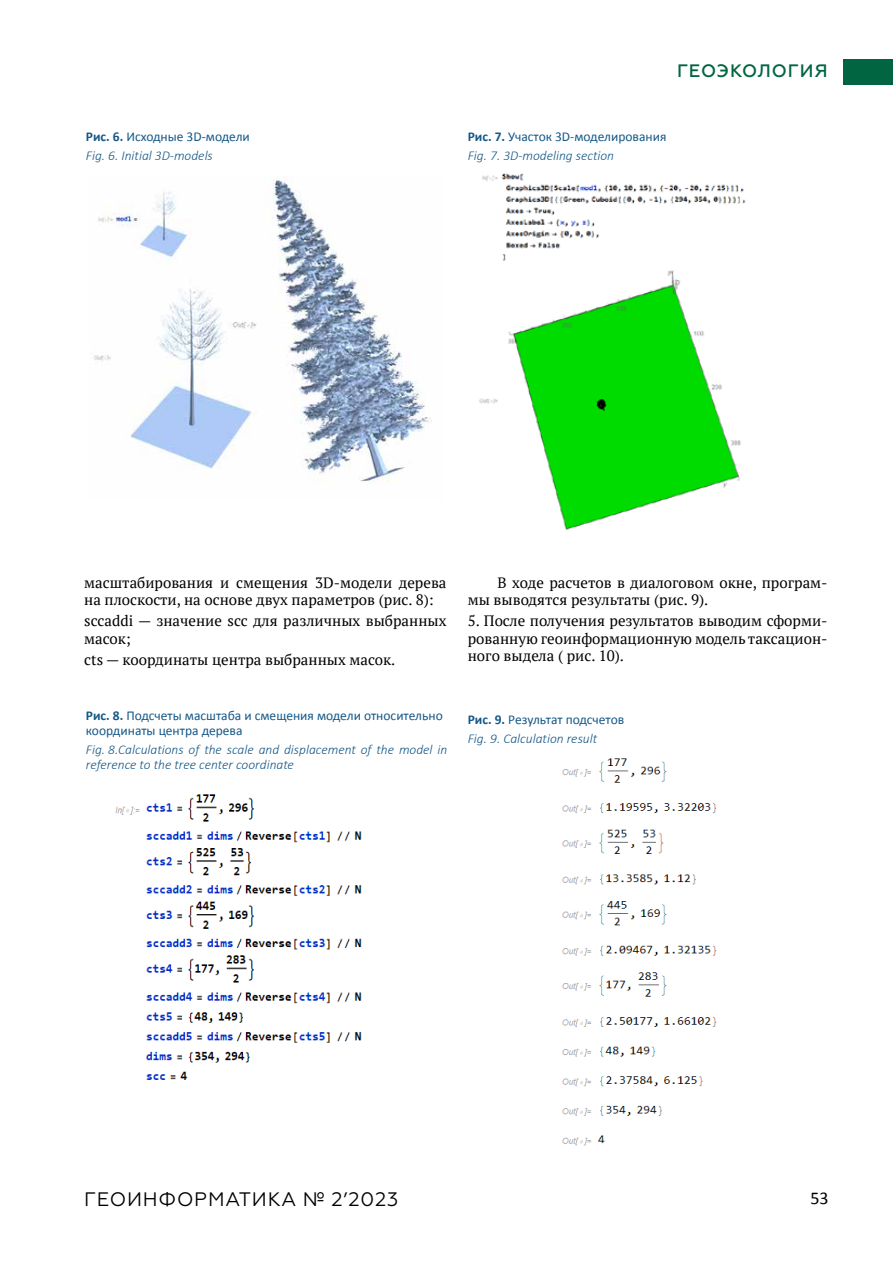
<style>
.page{position:relative;width:893px;height:1263px;background:#fff}
.page>*{position:absolute;margin:0;border:0;box-sizing:border-box;transform-origin:0 0}
.t1{font:19.5px "Geometria";letter-spacing:.04em;color:#000}
.t2{font:500 18px "Geometria";letter-spacing:.05em;color:#006540}
.t3{font:18px "Calibri";color:#000}
.t4{font:15px/17.2px "PT Serif";color:#000}
.t5{font:italic 300 13.5px/19.2px "Calibri";color:#145887}
.t6{font:13.5px/15px "Calibri";color:#145887}
.s1{font-weight:700;font-style:normal}
.s2{font-weight:400;font-style:normal}
.s3{font-weight:700}
</style>
<div class="page">
<div style="left:843px;top:60px;width:50px;height:25px;background:#006540"></div>
<img style="left:562px;top:758px;width:155px;height:388px">
<img style="left:94px;top:176px;width:338px;height:306px">
<img style="left:115px;top:794px;width:247px;height:286px">
<img style="left:479px;top:173px;width:267px;height:357px">
<p class="t5" style="left:86px;top:127px;width:166px"><span class="s1">Рис. 6.</span> <span class="s2">Исходные 3D-модели<br></span>Fig. 6. Initial 3D-models</p>
<p class="t2" style="left:677px;top:60px;width:152px">ГЕОЭКОЛОГИЯ</p>
<p class="t5" style="left:468px;top:127px;width:200px"><span class="s1">Рис. 7.</span> <span class="s2">Участок 3D-моделирования<br></span>Fig. 7. 3D-modeling section</p>
<p class="t4" style="left:84px;top:573px;width:364px">масштабирования и смещения 3D-модели дерева на плоскости, на основе двух параметров (рис. 8):</p>
<p class="t4" style="left:84px;top:612px;width:364px">sccaddi — значение scc для различных выбранных масок;</p>
<p class="t4" style="left:84px;top:651px;width:313px">cts — координаты центра выбранных масок.</p>
<p class="t6" style="left:86px;top:708px;width:358px"><span class="s3">Рис. 8.</span> Подсчеты масштаба и смещения модели относительно координаты центра дерева</p>
<p class="t5" style="left:86px;top:742px;width:363px;line-height:15px">Fig. 8.Calculations of the scale and displacement of the model in reference to the tree center coordinate</p>
<p class="t4" style="left:468px;top:573px;width:361px;text-indent:30px">В ходе расчетов в диалоговом окне, програм&shy;мы выводятся результаты (рис. 9).</p>
<p class="t4" style="left:468px;top:612px;width:361px;text-align:justify">5. После получения результатов выводим сформи&shy;рованную геоинформационную модель таксацион&shy;ного выдела ( pис. 10).</p>
<p class="t5" style="left:468px;top:709px;width:158px"><span class="s1">Рис. 9.</span> <span class="s2">Результат подсчетов<br></span>Fig. 9. Calculation result</p>
<h1 class="t1" style="left:84px;top:1188px;width:315px">ГЕОИНФОРМАТИКА № 2’2023</h1>
<p class="t3" style="left:810px;top:1187px;width:20px">53</p>
</div>
